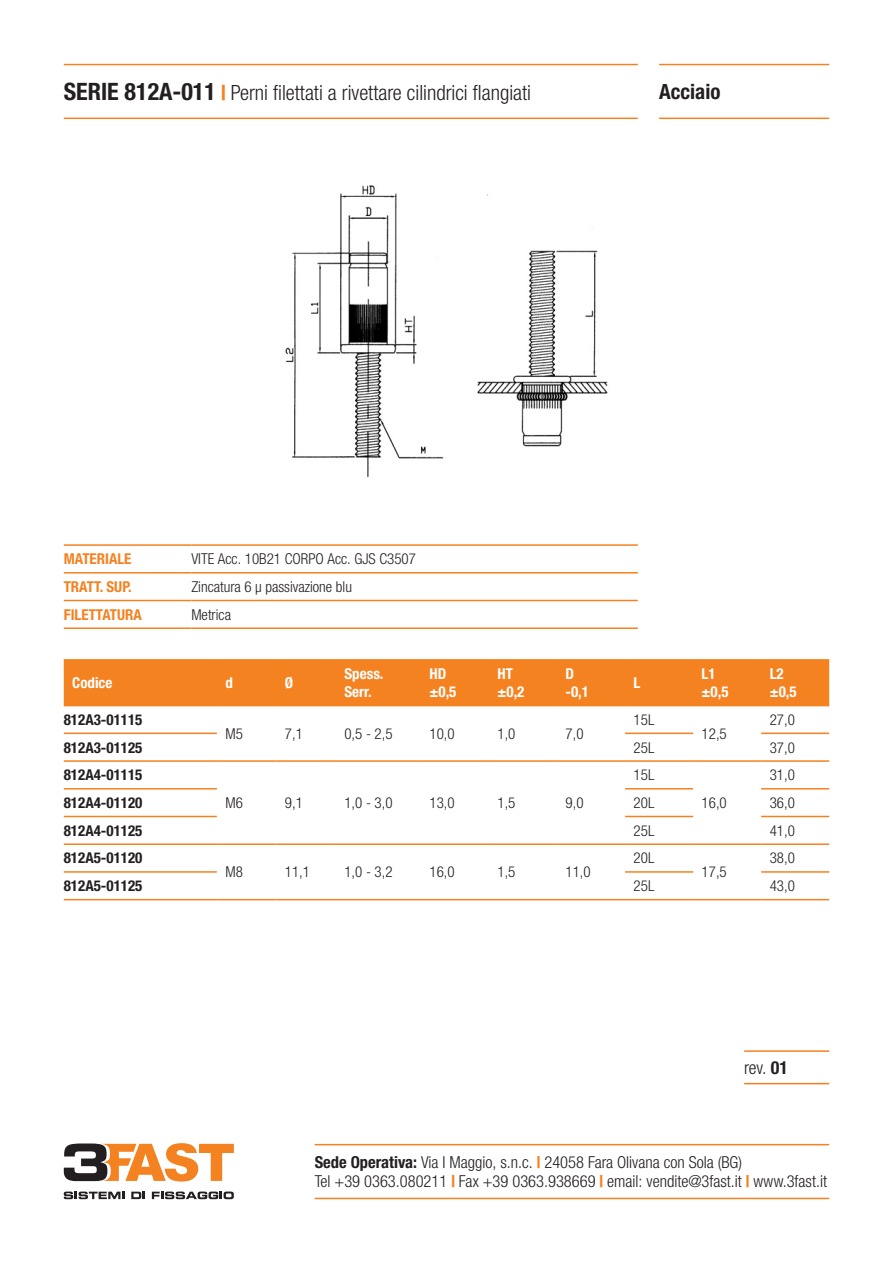
<style>
.page{position:relative;width:893px;height:1263px;background:#fff}
.page>*{position:absolute;margin:0;border:0;box-sizing:border-box;transform-origin:0 0}
.t1{font:300 condensed 21px "Helvetica Neue LTW1 G";color:#231f20}
.t2{font:700 condensed 21px "Helvetica Neue LTW1 G";color:#231f20}
.t3{font:300 condensed 18px "Helvetica Neue LTW1 G";color:#231f20}
.t4{font:300 condensed 16.5px/19.8px "Helvetica Neue LTW1 G";color:#231f20}
.t5{font:300 condensed 15px "Helvetica Neue LTW1 G";color:#231f20}
.t6{font:700 condensed 15px "Helvetica Neue LTW1 G";color:#231f20}
.t7{font:700 condensed 15px "Helvetica Neue LTW1 G";color:#fff}
.t8{font:700 condensed 15px "Helvetica Neue LTW1 G";color:#f58220}
.s1{font-weight:700;font-size:24px}
.s2{font-weight:800;color:#f58220}
.s3{font-weight:700}
</style>
<div class="page">
<svg style="left:64px;top:1191px;width:60px;height:8px"></svg>
<svg style="left:131px;top:1192px;width:14px;height:7px"></svg>
<svg style="left:152px;top:1191px;width:82px;height:8px"></svg>
<svg style="left:64px;top:1143px;width:170px;height:38px"></svg>
<hr style="left:315px;top:1144px;width:514px;height:1px;background:#f58220">
<hr style="left:315px;top:1198px;width:514px;height:1px;background:#f58220">
<hr style="left:64px;top:544px;width:127px;height:2px;background:#f58220">
<hr style="left:191px;top:544px;width:447px;height:2px;background:#f58220">
<hr style="left:64px;top:572px;width:127px;height:1px;background:#f58220">
<hr style="left:191px;top:572px;width:447px;height:1px;background:#f58220">
<hr style="left:64px;top:600px;width:127px;height:1px;background:#f58220">
<hr style="left:191px;top:600px;width:447px;height:1px;background:#f58220">
<hr style="left:64px;top:627px;width:127px;height:2px;background:#f58220">
<hr style="left:191px;top:627px;width:447px;height:2px;background:#f58220">
<hr style="left:744px;top:1050px;width:85px;height:2px;background:#f58220">
<hr style="left:744px;top:1083px;width:85px;height:1px;background:#f58220">
<hr style="left:64px;top:64px;width:574px;height:1px;background:#f58220">
<hr style="left:659px;top:64px;width:170px;height:1px;background:#f58220">
<hr style="left:64px;top:118px;width:574px;height:1px;background:#f58220">
<hr style="left:659px;top:118px;width:170px;height:1px;background:#f58220">
<img style="left:285px;top:185px;width:323px;height:293px">
<div style="left:64px;top:661px;width:765px;height:44px;background:#f58220"></div>
<hr style="left:64px;top:659px;width:153px;height:2px;background:#f58220">
<hr style="left:217px;top:659px;width:59px;height:2px;background:#f58220">
<hr style="left:276px;top:659px;width:60px;height:2px;background:#f58220">
<hr style="left:336px;top:659px;width:85px;height:2px;background:#f58220">
<hr style="left:421px;top:659px;width:68px;height:2px;background:#f58220">
<hr style="left:489px;top:659px;width:68px;height:2px;background:#f58220">
<hr style="left:557px;top:659px;width:68px;height:2px;background:#f58220">
<hr style="left:625px;top:659px;width:68px;height:2px;background:#f58220">
<hr style="left:693px;top:659px;width:68px;height:2px;background:#f58220">
<hr style="left:761px;top:659px;width:68px;height:2px;background:#f58220">
<hr style="left:64px;top:705px;width:153px;height:1px;background:#f58220">
<hr style="left:217px;top:705px;width:59px;height:1px;background:#f58220">
<hr style="left:276px;top:705px;width:60px;height:1px;background:#f58220">
<hr style="left:336px;top:705px;width:85px;height:1px;background:#f58220">
<hr style="left:421px;top:705px;width:68px;height:1px;background:#f58220">
<hr style="left:489px;top:705px;width:68px;height:1px;background:#f58220">
<hr style="left:557px;top:705px;width:68px;height:1px;background:#f58220">
<hr style="left:625px;top:705px;width:68px;height:1px;background:#f58220">
<hr style="left:693px;top:705px;width:68px;height:1px;background:#f58220">
<hr style="left:761px;top:705px;width:68px;height:1px;background:#f58220">
<hr style="left:64px;top:732px;width:153px;height:2px;background:#f58220">
<hr style="left:625px;top:732px;width:68px;height:2px;background:#f58220">
<hr style="left:761px;top:732px;width:68px;height:2px;background:#f58220">
<hr style="left:64px;top:760px;width:153px;height:2px;background:#f58220">
<hr style="left:217px;top:760px;width:59px;height:2px;background:#f58220">
<hr style="left:276px;top:760px;width:60px;height:2px;background:#f58220">
<hr style="left:336px;top:760px;width:85px;height:2px;background:#f58220">
<hr style="left:421px;top:760px;width:68px;height:2px;background:#f58220">
<hr style="left:489px;top:760px;width:68px;height:2px;background:#f58220">
<hr style="left:557px;top:760px;width:68px;height:2px;background:#f58220">
<hr style="left:625px;top:760px;width:68px;height:2px;background:#f58220">
<hr style="left:693px;top:760px;width:68px;height:2px;background:#f58220">
<hr style="left:761px;top:760px;width:68px;height:2px;background:#f58220">
<hr style="left:64px;top:788px;width:153px;height:1px;background:#f58220">
<hr style="left:625px;top:788px;width:68px;height:1px;background:#f58220">
<hr style="left:761px;top:788px;width:68px;height:1px;background:#f58220">
<hr style="left:64px;top:816px;width:153px;height:1px;background:#f58220">
<hr style="left:625px;top:816px;width:68px;height:1px;background:#f58220">
<hr style="left:761px;top:816px;width:68px;height:1px;background:#f58220">
<hr style="left:64px;top:843px;width:153px;height:2px;background:#f58220">
<hr style="left:217px;top:843px;width:59px;height:2px;background:#f58220">
<hr style="left:276px;top:843px;width:60px;height:2px;background:#f58220">
<hr style="left:336px;top:843px;width:85px;height:2px;background:#f58220">
<hr style="left:421px;top:843px;width:68px;height:2px;background:#f58220">
<hr style="left:489px;top:843px;width:68px;height:2px;background:#f58220">
<hr style="left:557px;top:843px;width:68px;height:2px;background:#f58220">
<hr style="left:625px;top:843px;width:68px;height:2px;background:#f58220">
<hr style="left:693px;top:843px;width:68px;height:2px;background:#f58220">
<hr style="left:761px;top:843px;width:68px;height:2px;background:#f58220">
<hr style="left:64px;top:871px;width:153px;height:2px;background:#f58220">
<hr style="left:625px;top:871px;width:68px;height:2px;background:#f58220">
<hr style="left:761px;top:871px;width:68px;height:2px;background:#f58220">
<hr style="left:64px;top:899px;width:153px;height:1px;background:#f58220">
<hr style="left:217px;top:899px;width:59px;height:1px;background:#f58220">
<hr style="left:276px;top:899px;width:60px;height:1px;background:#f58220">
<hr style="left:336px;top:899px;width:85px;height:1px;background:#f58220">
<hr style="left:421px;top:899px;width:68px;height:1px;background:#f58220">
<hr style="left:489px;top:899px;width:68px;height:1px;background:#f58220">
<hr style="left:557px;top:899px;width:68px;height:1px;background:#f58220">
<hr style="left:625px;top:899px;width:68px;height:1px;background:#f58220">
<hr style="left:693px;top:899px;width:68px;height:1px;background:#f58220">
<hr style="left:761px;top:899px;width:68px;height:1px;background:#f58220">
<p class="t1" style="left:64px;top:80px;width:469px"><span class="s1">SERIE 812A-011</span> <span class="s2">|</span> Perni filettati a rivettare cilindrici flangiati</p>
<p class="t2" style="left:659px;top:79px;width:63px">Acciaio</p>
<p class="t8" style="left:64px;top:550px;width:69px">MATERIALE</p>
<p class="t5" style="left:191px;top:550px;width:226px">VITE Acc. 10B21 CORPO Acc. GJS C3507</p>
<p class="t8" style="left:64px;top:578px;width:70px">TRATT. SUP.</p>
<p class="t5" style="left:191px;top:578px;width:162px">Zincatura 6 µ passivazione blu</p>
<p class="t8" style="left:64px;top:605px;width:80px">FILETTATURA</p>
<p class="t5" style="left:191px;top:606px;width:41px">Metrica</p>
<p class="t7" style="left:72px;top:674px;width:42px">Codice</p>
<p class="t7" style="left:225px;top:674px;width:9px">d</p>
<p class="t7" style="left:285px;top:674px;width:10px">Ø</p>
<p class="t7" style="left:344px;top:665px;width:41px">Spess.</p>
<p class="t7" style="left:344px;top:683px;width:29px">Serr.</p>
<p class="t7" style="left:429px;top:665px;width:18px">HD</p>
<p class="t7" style="left:429px;top:683px;width:29px">±0,5</p>
<p class="t7" style="left:497px;top:665px;width:17px">HT</p>
<p class="t7" style="left:497px;top:683px;width:28px">±0,2</p>
<p class="t7" style="left:566px;top:665px;width:10px">D</p>
<p class="t7" style="left:566px;top:683px;width:25px">-0,1</p>
<p class="t7" style="left:634px;top:674px;width:8px">L</p>
<p class="t7" style="left:702px;top:665px;width:16px">L1</p>
<p class="t7" style="left:702px;top:683px;width:29px">±0,5</p>
<p class="t7" style="left:770px;top:665px;width:16px">L2</p>
<p class="t7" style="left:770px;top:683px;width:29px">±0,5</p>
<p class="t6" style="left:64px;top:710px;width:80px">812A3-01115</p>
<p class="t5" style="left:634px;top:711px;width:22px">15L</p>
<p class="t5" style="left:770px;top:711px;width:27px">27,0</p>
<p class="t5" style="left:225px;top:725px;width:19px">M5</p>
<p class="t5" style="left:285px;top:725px;width:19px">7,1</p>
<p class="t5" style="left:344px;top:725px;width:50px">0,5 - 2,5</p>
<p class="t5" style="left:429px;top:725px;width:27px">10,0</p>
<p class="t5" style="left:497px;top:725px;width:19px">1,0</p>
<p class="t5" style="left:566px;top:725px;width:19px">7,0</p>
<p class="t5" style="left:702px;top:725px;width:27px">12,5</p>
<p class="t6" style="left:64px;top:738px;width:80px">812A3-01125</p>
<p class="t5" style="left:634px;top:738px;width:22px">25L</p>
<p class="t5" style="left:770px;top:738px;width:27px">37,0</p>
<p class="t6" style="left:64px;top:766px;width:80px">812A4-01115</p>
<p class="t5" style="left:225px;top:794px;width:19px">M6</p>
<p class="t5" style="left:285px;top:794px;width:19px">9,1</p>
<p class="t5" style="left:344px;top:794px;width:50px">1,0 - 3,0</p>
<p class="t5" style="left:429px;top:794px;width:27px">13,0</p>
<p class="t5" style="left:497px;top:794px;width:19px">1,5</p>
<p class="t5" style="left:566px;top:794px;width:19px">9,0</p>
<p class="t5" style="left:634px;top:766px;width:22px">15L</p>
<p class="t5" style="left:770px;top:766px;width:27px">31,0</p>
<p class="t6" style="left:64px;top:794px;width:80px">812A4-01120</p>
<p class="t5" style="left:634px;top:794px;width:22px">20L</p>
<p class="t5" style="left:770px;top:794px;width:27px">36,0</p>
<p class="t6" style="left:64px;top:821px;width:80px">812A4-01125</p>
<p class="t5" style="left:634px;top:822px;width:22px">25L</p>
<p class="t5" style="left:770px;top:822px;width:27px">41,0</p>
<p class="t6" style="left:64px;top:849px;width:80px">812A5-01120</p>
<p class="t5" style="left:225px;top:863px;width:19px">M8</p>
<p class="t5" style="left:285px;top:863px;width:27px">11,1</p>
<p class="t5" style="left:344px;top:863px;width:50px">1,0 - 3,2</p>
<p class="t5" style="left:429px;top:863px;width:27px">16,0</p>
<p class="t5" style="left:497px;top:863px;width:19px">1,5</p>
<p class="t5" style="left:566px;top:863px;width:27px">11,0</p>
<p class="t5" style="left:702px;top:794px;width:27px">16,0</p>
<p class="t5" style="left:634px;top:849px;width:22px">20L</p>
<p class="t5" style="left:770px;top:849px;width:27px">38,0</p>
<p class="t5" style="left:702px;top:863px;width:27px">17,5</p>
<p class="t6" style="left:64px;top:877px;width:80px">812A5-01125</p>
<p class="t5" style="left:634px;top:877px;width:22px">25L</p>
<p class="t5" style="left:770px;top:877px;width:27px">43,0</p>
<p class="t3" style="left:744px;top:1057px;width:45px">rev. <span class="s3">01</span></p>
<p class="t4" style="left:315px;top:1152px;width:514px"><span class="s3">Sede Operativa:</span> Via I Maggio, s.n.c. <span class="s2">|</span> 24058 Fara Olivana con Sola (BG)<br>Tel +39 0363.080211 <span class="s2">|</span> Fax +39 0363.938669 <span class="s2">|</span> email: vendite@3fast.it <span class="s2">|</span> www.3fast.it</p>
</div>
